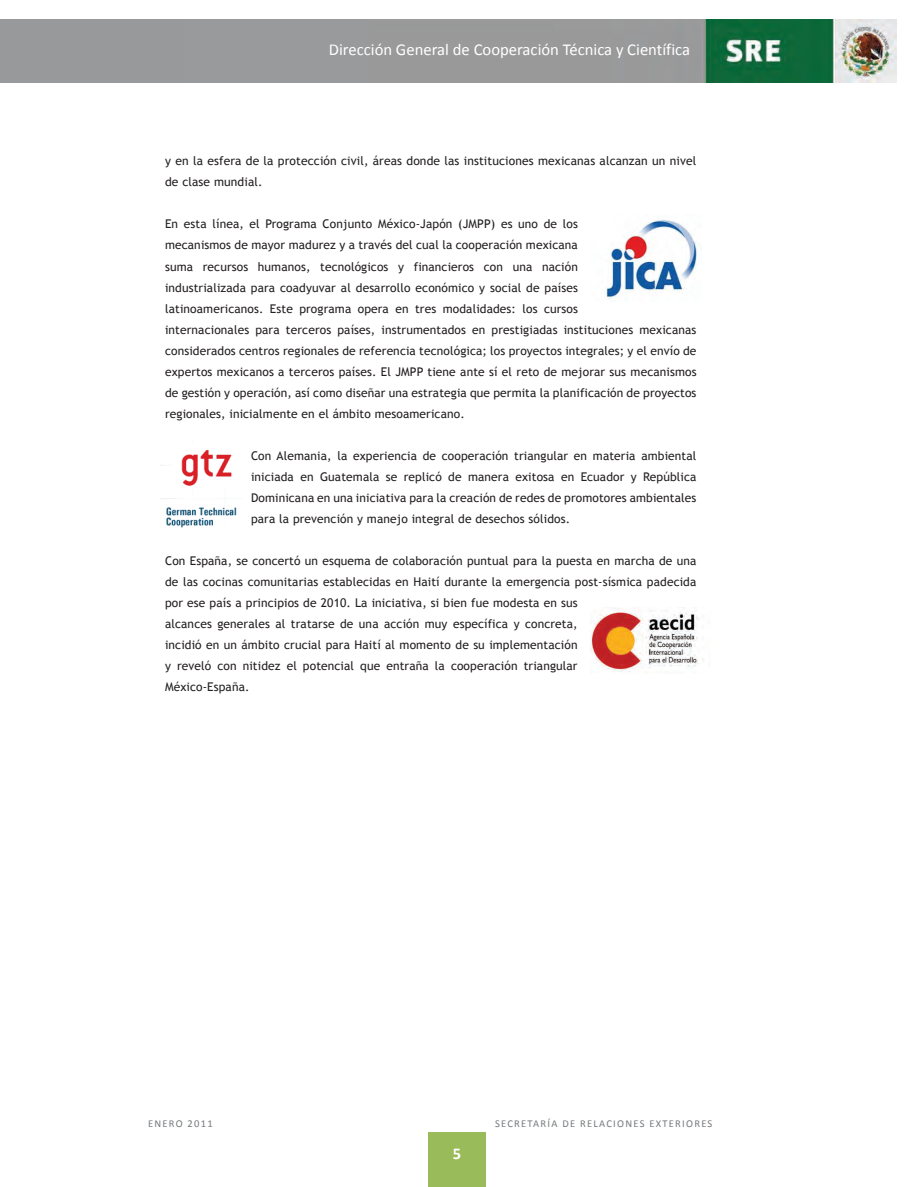
<style>
.page{position:relative;width:917px;height:1187px;background:#fff}
.page>*{position:absolute;margin:0;border:0;box-sizing:border-box;transform-origin:0 0}
.t1{font:16.65px "Calibri";color:#fff}
.t2{font:700 16.5px "Calibri";color:#fff}
.t3{font:12px/21px "Trebuchet MS";letter-spacing:.01em;color:#231f20}
.t4{font:10.5px "Calibri";letter-spacing:.12em;color:#76787b}
</style>
<div class="page">
<img style="left:1px;top:20px;width:895px;height:63px">
<div style="left:428px;top:1131px;width:57px;height:55px;background:#9abb59"></div>
<img style="left:590px;top:607px;width:113px;height:65px">
<img style="left:160px;top:450px;width:77px;height:78px">
<img style="left:606px;top:219px;width:92px;height:80px">
<h1 class="t1" style="left:329px;top:39px;width:363px">Dirección General de Cooperación Técnica y Científica</h1>
<p class="t3" style="left:165px;top:151px;width:532px">y en la esfera de la protección civil, áreas donde las instituciones mexicanas alcanzan un nivel de clase mundial.</p>
<p class="t3" style="left:165px;top:214px;width:533px">En esta línea, el Programa Conjunto México-Japón (JMPP) es uno de los<br>mecanismos de mayor madurez y a través del cual la cooperación mexicana<br>suma recursos humanos, tecnológicos y financieros con una nación<br>industrializada para coadyuvar al desarrollo económico y social de países<br>latinoamericanos. Este programa opera en tres modalidades: los cursos<br>internacionales para terceros países, instrumentados en prestigiadas instituciones mexicanas considerados centros regionales de referencia tecnológica; los proyectos integrales; y el envío de expertos mexicanos a terceros países. El JMPP tiene ante sí el reto de mejorar sus mecanismos de gestión y operación, así como diseñar una estrategia que permita la planificación de proyectos regionales, inicialmente en el ámbito mesoamericano.</p>
<p class="t3" style="left:251px;top:445px;width:447px;text-align:justify">Con Alemania, la experiencia de cooperación triangular en materia ambiental iniciada en Guatemala se replicó de manera exitosa en Ecuador y República Dominicana en una iniciativa para la creación de redes de promotores ambientales para la prevención y manejo integral de desechos sólidos.</p>
<p class="t3" style="left:165px;top:550px;width:532px">Con España, se concertó un esquema de colaboración puntual para la puesta en marcha de una de las cocinas comunitarias establecidas en Haití durante la emergencia post-sísmica padecida por ese país a principios de 2010. La iniciativa, si bien fue modesta en sus<br>alcances generales al tratarse de una acción muy específica y concreta,<br>incidió en un ámbito crucial para Haití al momento de su implementación<br>y reveló con nitidez el potencial que entraña la cooperación triangular<br>México-España.</p>
<p class="t4" style="left:148px;top:1117px;width:66px">ENERO 2011</p>
<p class="t4" style="left:495px;top:1117px;width:219px">SECRETARÍA DE RELACIONES EXTERIORES</p>
<h2 class="t2" style="left:452px;top:1142px;width:10px">5</h2>
</div>
